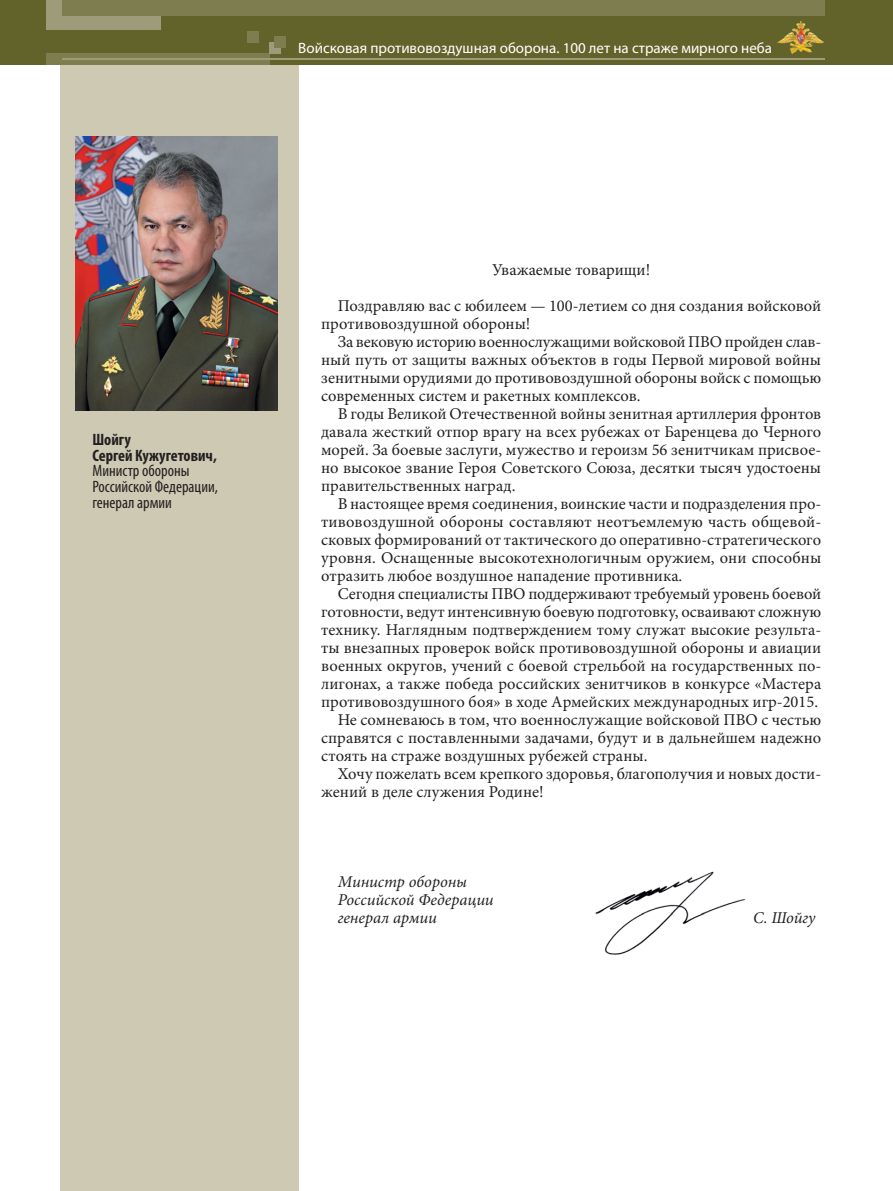
<style>
.page{position:relative;width:893px;height:1191px;background:#fff}
.page>*{position:absolute;margin:0;border:0;box-sizing:border-box;transform-origin:0 0}
.t1{font:16.5px/36px "Minion Pro";color:#231f20}
.t2{font:italic 16.5px/18px "Minion Pro";color:#231f20}
.t3{font:condensed 16.5px/15.9px "Myriad Pro";color:#231f20}
.t4{font:700 condensed 16.5px/15.9px "Myriad Pro";color:#231f20}
.t5{font:15px "Myriad Pro";color:#fff}
</style>
<div class="page">
<div style="left:0;top:0;width:893px;height:64px;background:#62632b"></div>
<div style="left:47px;top:0;width:114px;height:29px;background:#9d9b79"></div>
<div style="left:62px;top:0;width:763px;height:16px;background:#7d7d50"></div>
<div style="left:46px;top:53px;width:224px;height:11px;background:#7d7d50"></div>
<hr style="left:62px;top:59px;width:763px;height:1px;background:#9d9b79">
<img style="left:778px;top:22px;width:46px;height:32px">
<div style="left:269px;top:42px;width:12px;height:11px;background:#9d9b79"></div>
<div style="left:275px;top:37px;width:11px;height:11px;background:#7d7d50"></div>
<div style="left:247px;top:31px;width:11px;height:11px;background:#7d7d50"></div>
<div style="left:60px;top:65px;width:238px;height:1125px;background:#cdc9b3"></div>
<img style="left:75px;top:137px;width:203px;height:273px">
<img style="left:595px;top:871px;width:151px;height:84px">
<p class="t5" style="left:298px;top:43px;width:475px">Войсковая противовоздушная оборона. 100 лет на страже мирного неба</p>
<p class="t4" style="left:92px;top:433px;width:126px">Шойгу<br>Сергей Кужугетович,</p>
<p class="t3" style="left:92px;top:464px;width:127px">Министр обороны<br>Российской Федерации, генерал армии</p>
<p class="t1" style="left:338px;top:253px;width:485px;text-indent:154px">Уважаемые товарищи!<br>Поздравляю вас с юбилеем — 100-летием со дня создания войсковой</p>
<p class="t1" style="left:321px;top:307px;width:211px">противовоздушной обороны!</p>
<p class="t1" style="left:338px;top:325px;width:485px">За вековую историю военнослужащими войсковой ПВО пройден слав-</p>
<p class="t1" style="left:321px;top:343px;width:501px">ный путь от защиты важных объектов в годы Первой мировой войны</p>
<p class="t1" style="left:321px;top:361px;width:502px">зенитными орудиями до противовоздушной обороны войск с помощью</p>
<p class="t1" style="left:321px;top:379px;width:321px">современных систем и ракетных комплексов.</p>
<p class="t1" style="left:338px;top:397px;width:485px">В годы Великой Отечественной войны зенитная артиллерия фронтов</p>
<p class="t1" style="left:321px;top:415px;width:502px">давала жесткий отпор врагу на всех рубежах от Баренцева до Черного</p>
<p class="t1" style="left:321px;top:433px;width:502px">морей. За боевые заслуги, мужество и героизм 56 зенитчикам присвое-</p>
<p class="t1" style="left:321px;top:451px;width:501px">но высокое звание Героя Советского Союза, десятки тысяч удостоены</p>
<p class="t1" style="left:321px;top:469px;width:196px">правительственных наград.</p>
<p class="t1" style="left:338px;top:487px;width:485px">В настоящее время соединения, воинские части и подразделения про-</p>
<p class="t1" style="left:321px;top:505px;width:501px">тивовоздушной обороны составляют неотъемлемую часть общевой-</p>
<p class="t1" style="left:321px;top:523px;width:501px">сковых формирований от тактического до оперативно-стратегического</p>
<p class="t1" style="left:321px;top:541px;width:502px">уровня. Оснащенные высокотехнологичным оружием, они способны</p>
<p class="t1" style="left:321px;top:559px;width:363px">отразить любое воздушное нападение противника.</p>
<p class="t1" style="left:338px;top:577px;width:485px">Сегодня специалисты ПВО поддерживают требуемый уровень боевой</p>
<p class="t1" style="left:321px;top:595px;width:501px">готовности, ведут интенсивную боевую подготовку, осваивают сложную</p>
<p class="t1" style="left:321px;top:613px;width:502px">технику. Наглядным подтверждением тому служат высокие результа-</p>
<p class="t1" style="left:321px;top:631px;width:501px">ты внезапных проверок войск противовоздушной обороны и авиации</p>
<p class="t1" style="left:321px;top:649px;width:502px">военных округов, учений с боевой стрельбой на государственных по-</p>
<p class="t1" style="left:321px;top:667px;width:502px">лигонах, а также победа российских зенитчиков в конкурсе «Мастера</p>
<p class="t1" style="left:321px;top:685px;width:498px">противовоздушного боя» в ходе Армейских международных игр-2015.</p>
<p class="t1" style="left:338px;top:703px;width:485px">Не сомневаюсь в том, что военнослужащие войсковой ПВО с честью</p>
<p class="t1" style="left:321px;top:721px;width:502px">справятся с поставленными задачами, будут и в дальнейшем надежно</p>
<p class="t1" style="left:321px;top:739px;width:328px">стоять на страже воздушных рубежей страны.</p>
<p class="t1" style="left:338px;top:757px;width:485px">Хочу пожелать всем крепкого здоровья, благополучия и новых дости-</p>
<p class="t1" style="left:321px;top:775px;width:224px">жений в деле служения Родине!</p>
<p class="t2" style="left:338px;top:874px;width:158px">Министр обороны<br>Российской Федерации генерал армии</p>
<p class="t2" style="left:753px;top:910px;width:64px">С. Шойгу</p>
</div>
